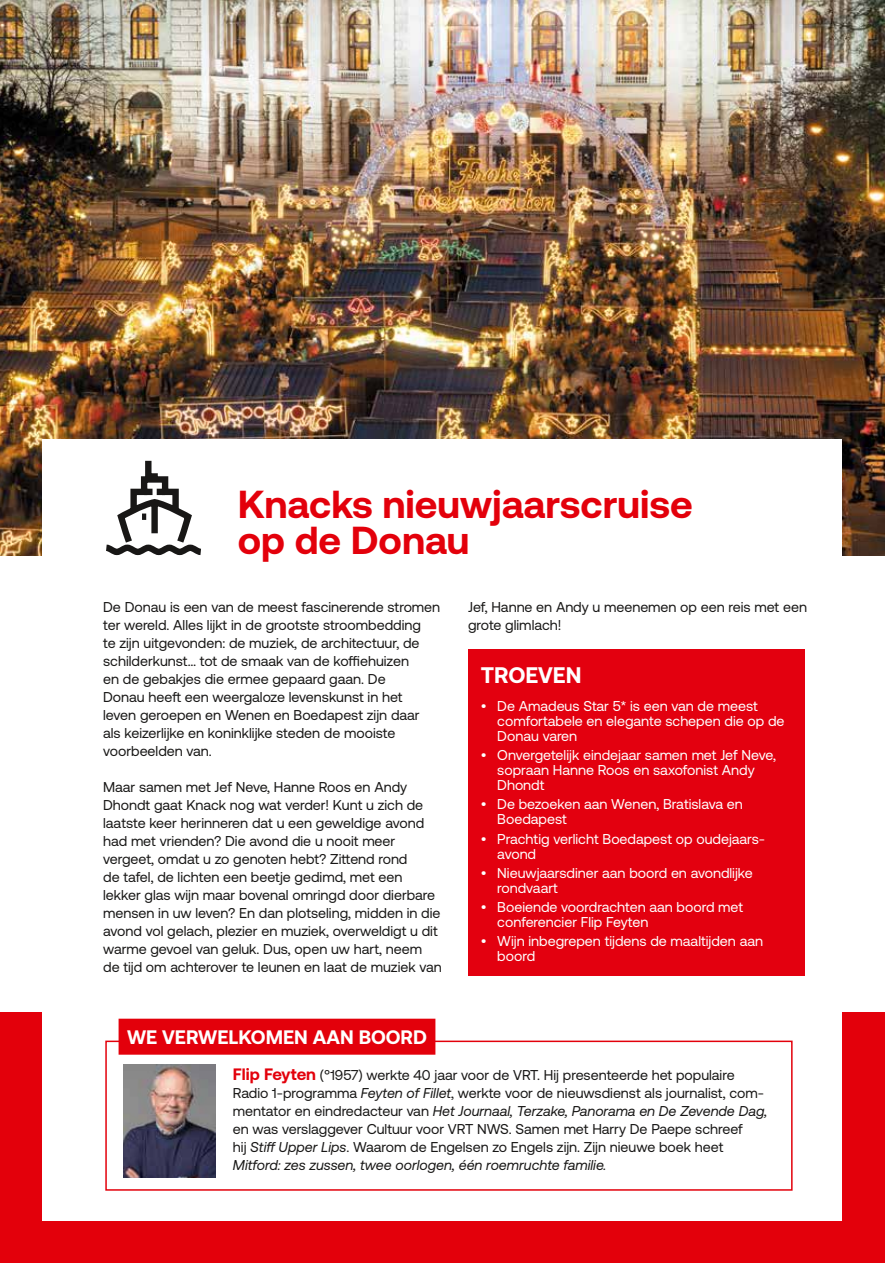
<style>
.page{position:relative;width:885px;height:1263px;background:#fff}
.page>*{position:absolute;margin:0;border:0;box-sizing:border-box;transform-origin:0 0}
.t1{font:700 39px/36px "Aeonik";color:#e3000b}
.t2{font:700 22.5px "Aeonik";color:#fff}
.t3{font:700 19.5px "Aeonik";color:#fff}
.t4{font:14.25px/18px "Aeonik";color:#181716}
.t5{font:14.25px/15px "Aeonik";color:#fff}
.s1{font-weight:700;font-size:16.5px;color:#e3000b}
.s2{font-style:italic}
</style>
<div class="page">
<img style="left:0;top:0;width:884px;height:555px">
<div style="left:0;top:1012px;width:884px;height:251px;background:#e3000b"></div>
<div style="left:43px;top:439px;width:799px;height:781px;background:#fff"></div>
<svg style="left:106px;top:460px;width:95px;height:96px"></svg>
<img style="left:123px;top:1064px;width:93px;height:114px">
<div style="left:468px;top:649px;width:336px;height:327px;background:#e3000f"></div>
<div style="left:105px;top:1040px;width:687px;height:151px;border:2px solid #e3000b"></div>
<div style="left:119px;top:1019px;width:316px;height:36px;background:#e3000b"></div>
<h1 class="t1" style="left:238px;top:486px;width:456px">Knacks nieuwjaarscruise op de Donau</h1>
<p class="t4" style="left:103px;top:598px;width:338px">De Donau is een van de meest fascinerende stromen ter wereld. Alles lijkt in de grootste stroombedding<br>te zijn uitgevonden: de muziek, de architectuur, de schilderkunst… tot de smaak van de koffiehuizen<br>en de gebakjes die ermee gepaard gaan. De<br>Donau heeft een weergaloze levenskunst in het<br>leven geroepen en Wenen en Boedapest zijn daar als keizerlijke en koninklijke steden de mooiste voorbeelden van.</p>
<p class="t4" style="left:103px;top:778px;width:340px">Maar samen met Jef Neve, Hanne Roos en Andy Dhondt gaat Knack nog wat verder! Kunt u zich de laatste keer herinneren dat u een geweldige avond had met vrienden? Die avond die u nooit meer vergeet, omdat u zo genoten hebt? Zittend rond<br>de tafel, de lichten een beetje gedimd, met een lekker glas wijn maar bovenal omringd door dierbare mensen in uw leven? En dan plotseling, midden in die avond vol gelach, plezier en muziek, overweldigt u dit warme gevoel van geluk. Dus, open uw hart, neem de tijd om achterover te leunen en laat de muziek van</p>
<h3 class="t3" style="left:127px;top:1026px;width:301px">WE VERWELKOMEN AAN BOORD</h3>
<p class="t4" style="left:468px;top:598px;width:340px">Jef, Hanne en Andy u meenemen op een reis met een grote glimlach!</p>
<h2 class="t2" style="left:480px;top:662px;width:102px">TROEVEN</h2>
<p class="t5" style="left:497px;top:698px;width:289px;text-indent:-17px">• De Amadeus Star 5* is een van de meest comfortabele en elegante schepen die op de<br>Donau varen</p>
<p class="t5" style="left:497px;top:748px;width:280px;text-indent:-17px">• Onvergetelijk eindejaar samen met Jef Neve, sopraan Hanne Roos en saxofonist Andy<br>Dhondt</p>
<p class="t5" style="left:497px;top:797px;width:247px;text-indent:-17px">• De bezoeken aan Wenen, Bratislava en<br>Boedapest</p>
<p class="t5" style="left:497px;top:831px;width:269px;text-indent:-17px">• Prachtig verlicht Boedapest op oudejaars&shy;avond</p>
<p class="t5" style="left:497px;top:865px;width:257px;text-indent:-17px">• Nieuwjaarsdiner aan boord en avondlijke rondvaart</p>
<p class="t5" style="left:497px;top:900px;width:247px;text-indent:-17px">• Boeiende voordrachten aan boord met conferencier Flip Feyten</p>
<p class="t5" style="left:497px;top:934px;width:267px;text-indent:-17px">• Wijn inbegrepen tijdens de maaltijden aan boord</p>
<p class="t4" style="left:233px;top:1066px;width:536px"><span class="s1">Flip Feyten</span> (°1957) werkte 40 jaar voor de VRT. Hij presenteerde het populaire Radio 1-programma <span class="s2">Feyten of Fillet</span>, werkte voor de nieuwsdienst als journalist, com&shy;mentator en eindredacteur van <span class="s2">Het Journaal, Terzake, Panorama en De Zevende Dag, </span>en was verslaggever Cultuur voor VRT NWS. Samen met Harry De Paepe schreef<br>hij <span class="s2">Stiff Upper Lips</span>. Waarom de Engelsen zo Engels zijn. Zijn nieuwe boek heet <span class="s2">Mitford: zes zussen, twee oorlogen, één roemruchte familie.</span></p>
</div>
